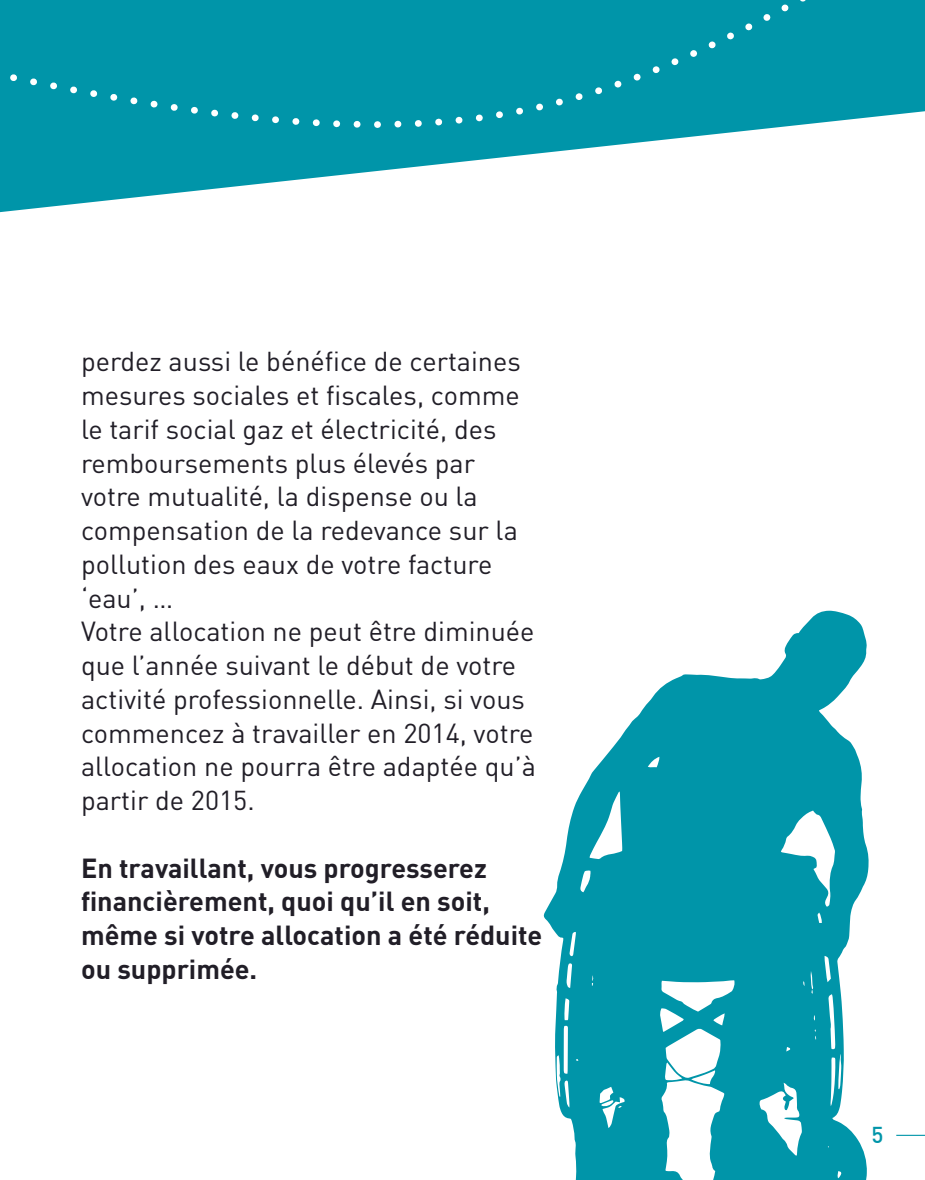
<style>
.page{position:relative;width:925px;height:1180px;background:#fff}
.page>*{position:absolute;margin:0;border:0;box-sizing:border-box;transform-origin:0 0}
.t1{font:27px/33.8px "DIN";color:#211e27}
.t2{font:700 27px/33.8px "DIN";color:#211e27}
.t3{font:500 22.5px "DIN";color:#0095a9}
</style>
<div class="page">
<svg style="left:896px;top:1135px;width:29px;height:1px"></svg>
<svg style="left:0;top:0;width:925px;height:206px"></svg>
<svg style="left:543px;top:611px;width:326px;height:569px;fill:#0095a9"></svg>
<p class="t1" style="left:81px;top:344px;width:457px">perdez aussi le bénéfice de certaines mesures sociales et fiscales, comme le tarif social gaz et électricité, des remboursements plus élevés par votre mutualité, la dispense ou la compensation de la redevance sur la pollution des eaux de votre facture ‘eau’, …<br>Votre allocation ne peut être diminuée que l’année suivant le début de votre activité professionnelle. Ainsi, si vous commencez à travailler en 2014, votre allocation ne pourra être adaptée qu’à partir de 2015.</p>
<p class="t2" style="left:81px;top:850px;width:463px">En travaillant, vous progresserez financièrement, quoi qu’il en soit, même si votre allocation a été réduite ou supprimée.</p>
<p class="t3" style="left:871px;top:1121px;width:13px">5</p>
</div>
